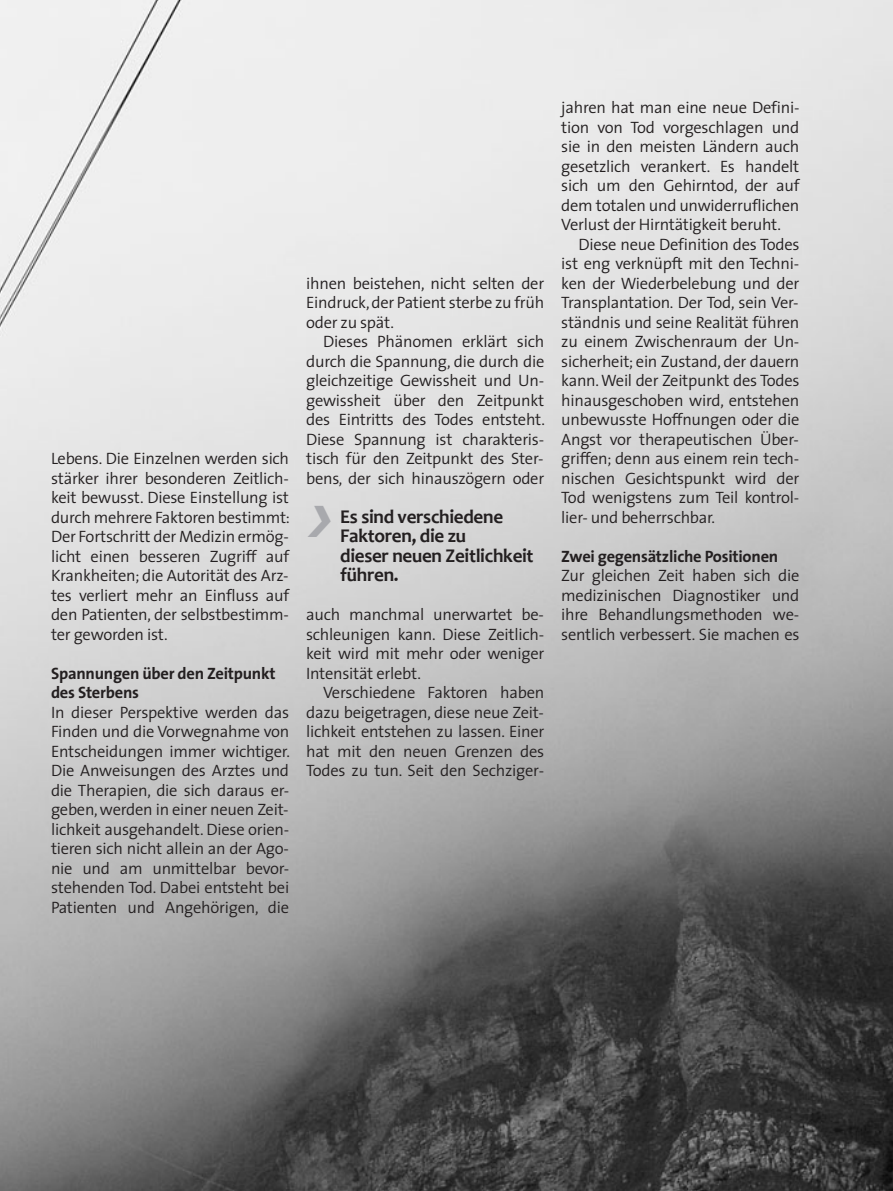
<style>
.page{position:relative;width:893px;height:1191px;background:#fff}
.page>*{position:absolute;margin:0;border:0;box-sizing:border-box;transform-origin:0 0}
.t1{font:700 19.5px/19.5px "Candara";letter-spacing:-.015em;color:#231f20}
.t2{font:300 16.5px/19.5px "The Sans SN";letter-spacing:-.015em;color:#231f20;text-align:justify}
.t3{font:700 16.5px/19.5px "The Sans SN";letter-spacing:-.015em;color:#231f20}
</style>
<div class="page">
<img style="left:0;top:0;width:893px;height:1191px">
<svg style="left:308px;top:506px;width:26px;height:31px"></svg>
<p class="t2" style="left:51px;top:450px;width:241px">Lebens. Die Einzelnen werden sich stärker ihrer besonderen Zeitlich&shy;keit bewusst. Diese Einstellung ist durch mehrere Faktoren bestimmt:<br>Der Fortschritt der Medizin ermög&shy;licht einen besseren Zugriff auf Krankheiten; die Autorität des Arz&shy;tes verliert mehr an Einfluss auf den Patienten, der selbstbestimm&shy;ter geworden ist.</p>
<p class="t3" style="left:51px;top:665px;width:226px">Spannungen über den Zeitpunkt des Sterbens</p>
<p class="t2" style="left:51px;top:704px;width:240px">In dieser Perspektive werden das Finden und die Vorwegnahme von Entscheidungen immer wichtiger.<br>Die Anweisungen des Arztes und die Therapien, die sich daraus er&shy;geben, werden in einer neuen Zeit&shy;lichkeit ausgehandelt. Diese orien&shy;tieren sich nicht allein an der Ago&shy;nie und am unmittelbar bevor&shy;stehenden Tod. Dabei entsteht bei Patienten und Angehörigen, die</p>
<p class="t2" style="left:306px;top:275px;width:240px">ihnen beistehen, nicht selten der Eindruck, der Patient sterbe zu früh oder zu spät.</p>
<p class="t2" style="left:306px;top:333px;width:240px;text-indent:17px">Dieses Phänomen erklärt sich durch die Spannung, die durch die gleichzeitige Gewissheit und Un&shy;gewissheit über den Zeitpunkt des Eintritts des Todes entsteht.<br>Diese Spannung ist charakteris&shy;tisch für den Zeitpunkt des Ster&shy;bens, der sich hinauszögern oder</p>
<p class="t1" style="left:340px;top:506px;width:195px">Es sind verschiedene<br>Faktoren, die zu<br>dieser neuen Zeitlichkeit führen.</p>
<p class="t2" style="left:306px;top:606px;width:240px">auch manchmal unerwartet be&shy;schleunigen kann. Diese Zeitlich&shy;keit wird mit mehr oder weniger Intensität erlebt.</p>
<p class="t2" style="left:306px;top:684px;width:240px;text-indent:17px">Verschiedene Faktoren haben dazu beigetragen, diese neue Zeit&shy;lichkeit entstehen zu lassen. Einer hat mit den neuen Grenzen des Todes zu tun. Seit den Sechziger-</p>
<p class="t2" style="left:561px;top:99px;width:240px">jahren hat man eine neue Defini&shy;tion von Tod vorgeschlagen und sie in den meisten Ländern auch gesetzlich verankert. Es handelt sich um den Gehirntod, der auf dem totalen und unwiderruflichen Verlust der Hirntätigkeit beruht.</p>
<p class="t2" style="left:561px;top:236px;width:240px;text-indent:17px">Diese neue Definition des Todes ist eng verknüpft mit den Techni&shy;ken der Wiederbelebung und der Transplantation. Der Tod, sein Ver&shy;ständnis und seine Realität führen zu einem Zwischenraum der Un&shy;sicherheit; ein Zustand, der dauern kann. Weil der Zeitpunkt des Todes hinausgeschoben wird, entstehen unbewusste Hoffnungen oder die Angst vor therapeutischen Über&shy;griffen; denn aus einem rein tech&shy;nischen Gesichtspunkt wird der Tod wenigstens zum Teil kontrol&shy;lier- und beherrschbar.</p>
<p class="t3" style="left:561px;top:548px;width:219px">Zwei gegensätzliche Positionen</p>
<p class="t2" style="left:561px;top:567px;width:240px">Zur gleichen Zeit haben sich die medizinischen Diagnostiker und ihre Behandlungsmethoden we&shy;sentlich verbessert. Sie machen es</p>
</div>
